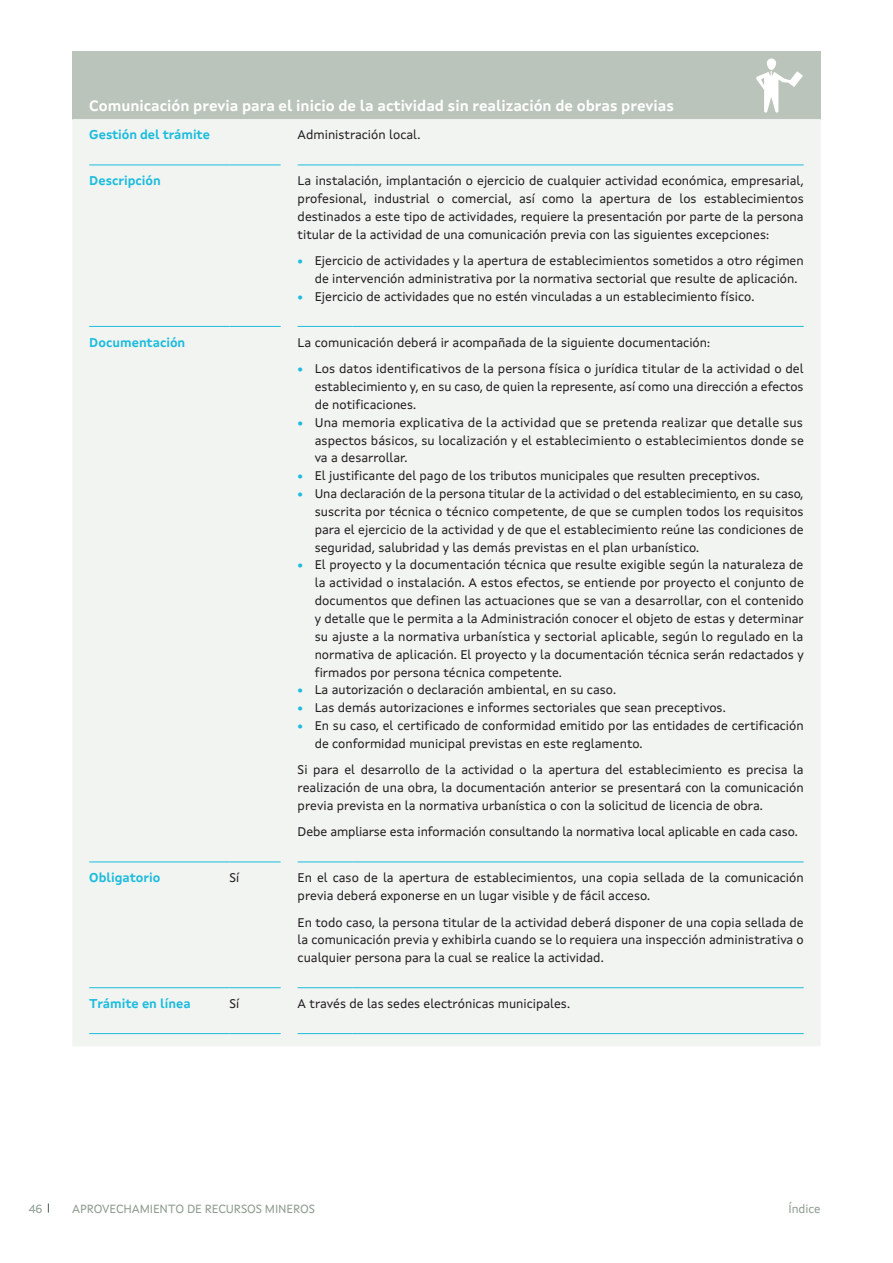
<style>
.page{position:relative;width:893px;height:1263px;background:#fff}
.page>*{position:absolute;margin:0;border:0;box-sizing:border-box;transform-origin:0 0}
._06_TEXTO_RECADRO_TABOA{font:700 15px "Xunta Sans";color:#fff}
.t1{font:12.75px/17.9px "Xunta Sans";color:#231f20;text-align:justify}
.MAYUSCULAS_AZUL_TABOAS{font:700 12.75px "Xunta Sans";color:#1cbcdd}
.t2{font:12px "Xunta Sans";letter-spacing:-.01em;color:#8e9d90}
.s1{font-weight:700;color:#1cbcdd}
</style>
<div class="page">
<div style="left:72px;top:51px;width:749px;height:68px;background:#bac4ba"></div>
<div style="left:72px;top:119px;width:749px;height:927px;background:#f2f4f2"></div>
<hr style="left:89px;top:165px;width:141px;height:1px;background:#1cbcdd">
<hr style="left:230px;top:165px;width:51px;height:1px;background:#1cbcdd">
<hr style="left:298px;top:165px;width:54px;height:1px;background:#1cbcdd">
<hr style="left:352px;top:165px;width:452px;height:1px;background:#1cbcdd">
<hr style="left:89px;top:326px;width:141px;height:1px;background:#1cbcdd">
<hr style="left:230px;top:326px;width:51px;height:1px;background:#1cbcdd">
<hr style="left:298px;top:326px;width:54px;height:1px;background:#1cbcdd">
<hr style="left:352px;top:326px;width:452px;height:1px;background:#1cbcdd">
<hr style="left:89px;top:861px;width:141px;height:1px;background:#1cbcdd">
<hr style="left:230px;top:861px;width:51px;height:1px;background:#1cbcdd">
<hr style="left:89px;top:987px;width:141px;height:1px;background:#1cbcdd">
<hr style="left:230px;top:987px;width:51px;height:1px;background:#1cbcdd">
<hr style="left:89px;top:1033px;width:141px;height:1px;background:#1cbcdd">
<hr style="left:230px;top:1033px;width:51px;height:1px;background:#1cbcdd">
<hr style="left:298px;top:861px;width:54px;height:1px;background:#1cbcdd">
<hr style="left:352px;top:861px;width:452px;height:1px;background:#1cbcdd">
<hr style="left:298px;top:987px;width:54px;height:1px;background:#1cbcdd">
<hr style="left:352px;top:987px;width:452px;height:1px;background:#1cbcdd">
<hr style="left:298px;top:1033px;width:54px;height:1px;background:#1cbcdd">
<hr style="left:352px;top:1033px;width:452px;height:1px;background:#1cbcdd">
<svg style="left:756px;top:58px;width:47px;height:55px"></svg>
<p class="_06_TEXTO_RECADRO_TABOA" style="left:89px;top:96px;width:586px">Comunicación previa para el inicio de la actividad sin realización de obras previas</p>
<p class="MAYUSCULAS_AZUL_TABOAS" style="left:89px;top:127px;width:122px">Gestión del trámite</p>
<p class="t1" style="left:298px;top:126px;width:124px">Administración local.</p>
<p class="MAYUSCULAS_AZUL_TABOAS" style="left:89px;top:173px;width:73px">Descripción</p>
<p class="t1" style="left:298px;top:172px;width:508px">La instalación, implantación o ejercicio de cualquier actividad económica, empresarial, profesional, industrial o comercial, así como la apertura de los establecimientos destinados a este tipo de actividades, requiere la presentación por parte de la persona titular de la actividad de una comunicación previa con las siguientes excepciones:</p>
<p class="t1" style="left:315px;top:252px;width:490px;text-indent:-17px"><span class="s1">•</span> Ejercicio de actividades y la apertura de establecimientos sometidos a otro régimen de intervención administrativa por la normativa sectorial que resulte de aplicación.</p>
<p class="t1" style="left:298px;top:287px;width:458px"><span class="s1">•</span> Ejercicio de actividades que no estén vinculadas a un establecimiento físico.</p>
<p class="MAYUSCULAS_AZUL_TABOAS" style="left:89px;top:335px;width:98px">Documentación</p>
<p class="t1" style="left:298px;top:333px;width:414px">La comunicación deberá ir acompañada de la siguiente documentación:</p>
<p class="t1" style="left:315px;top:360px;width:491px;text-indent:-17px"><span class="s1">•</span> Los datos identificativos de la persona física o jurídica titular de la actividad o del establecimiento y, en su caso, de quien la represente, así como una dirección a efectos de notificaciones.</p>
<p class="t1" style="left:315px;top:413px;width:491px;text-indent:-17px"><span class="s1">•</span> Una memoria explicativa de la actividad que se pretenda realizar que detalle sus aspectos básicos, su localización y el establecimiento o establecimientos donde se va a desarrollar.</p>
<p class="t1" style="left:298px;top:467px;width:464px"><span class="s1">•</span> El justificante del pago de los tributos municipales que resulten preceptivos.</p>
<p class="t1" style="left:315px;top:485px;width:491px;text-indent:-17px"><span class="s1">•</span> Una declaración de la persona titular de la actividad o del establecimiento, en su caso, suscrita por técnica o técnico competente, de que se cumplen todos los requisitos para el ejercicio de la actividad y de que el establecimiento reúne las condiciones de seguridad, salubridad y las demás previstas en el plan urbanístico.</p>
<p class="t1" style="left:315px;top:556px;width:491px;text-indent:-17px"><span class="s1">•</span> El proyecto y la documentación técnica que resulte exigible según la naturaleza de la actividad o instalación. A estos efectos, se entiende por proyecto el conjunto de documentos que definen las actuaciones que se van a desarrollar, con el contenido y detalle que le permita a la Administración conocer el objeto de estas y determinar su ajuste a la normativa urbanística y sectorial aplicable, según lo regulado en la normativa de aplicación. El proyecto y la documentación técnica serán redactados y firmados por persona técnica competente.</p>
<p class="t1" style="left:298px;top:681px;width:320px"><span class="s1">•</span> La autorización o declaración ambiental, en su caso.</p>
<p class="t1" style="left:298px;top:699px;width:430px"><span class="s1">•</span> Las demás autorizaciones e informes sectoriales que sean preceptivos.</p>
<p class="t1" style="left:315px;top:717px;width:491px;text-indent:-17px"><span class="s1">•</span> En su caso, el certificado de conformidad emitido por las entidades de certificación de conformidad municipal previstas en este reglamento.</p>
<p class="t1" style="left:298px;top:761px;width:507px">Si para el desarrollo de la actividad o la apertura del establecimiento es precisa la realización de una obra, la documentación anterior se presentará con la comunicación previa prevista en la normativa urbanística o con la solicitud de licencia de obra.</p>
<p class="t1" style="left:298px;top:823px;width:502px">Debe ampliarse esta información consultando la normativa local aplicable en cada caso.</p>
<p class="MAYUSCULAS_AZUL_TABOAS" style="left:89px;top:870px;width:73px">Obligatorio</p>
<p class="t1" style="left:230px;top:869px;width:11px">Sí</p>
<p class="t1" style="left:298px;top:869px;width:507px">En el caso de la apertura de establecimientos, una copia sellada de la comunicación previa deberá exponerse en un lugar visible y de fácil acceso.</p>
<p class="t1" style="left:298px;top:913px;width:508px">En todo caso, la persona titular de la actividad deberá disponer de una copia sellada de la comunicación previa y exhibirla cuando se lo requiera una inspección administrativa o cualquier persona para la cual se realice la actividad.</p>
<p class="MAYUSCULAS_AZUL_TABOAS" style="left:89px;top:996px;width:103px">Trámite en línea</p>
<p class="t1" style="left:230px;top:994px;width:11px">Sí</p>
<p class="t1" style="left:298px;top:994px;width:274px">A través de las sedes electrónicas municipales.</p>
<p class="t2" style="left:28px;top:1201px;width:16px">46</p>
<p class="t2" style="left:72px;top:1201px;width:244px">APROVECHAMIENTO DE RECURSOS MINEROS</p>
<p class="t2" style="left:788px;top:1201px;width:34px">Índice</p>
</div>
